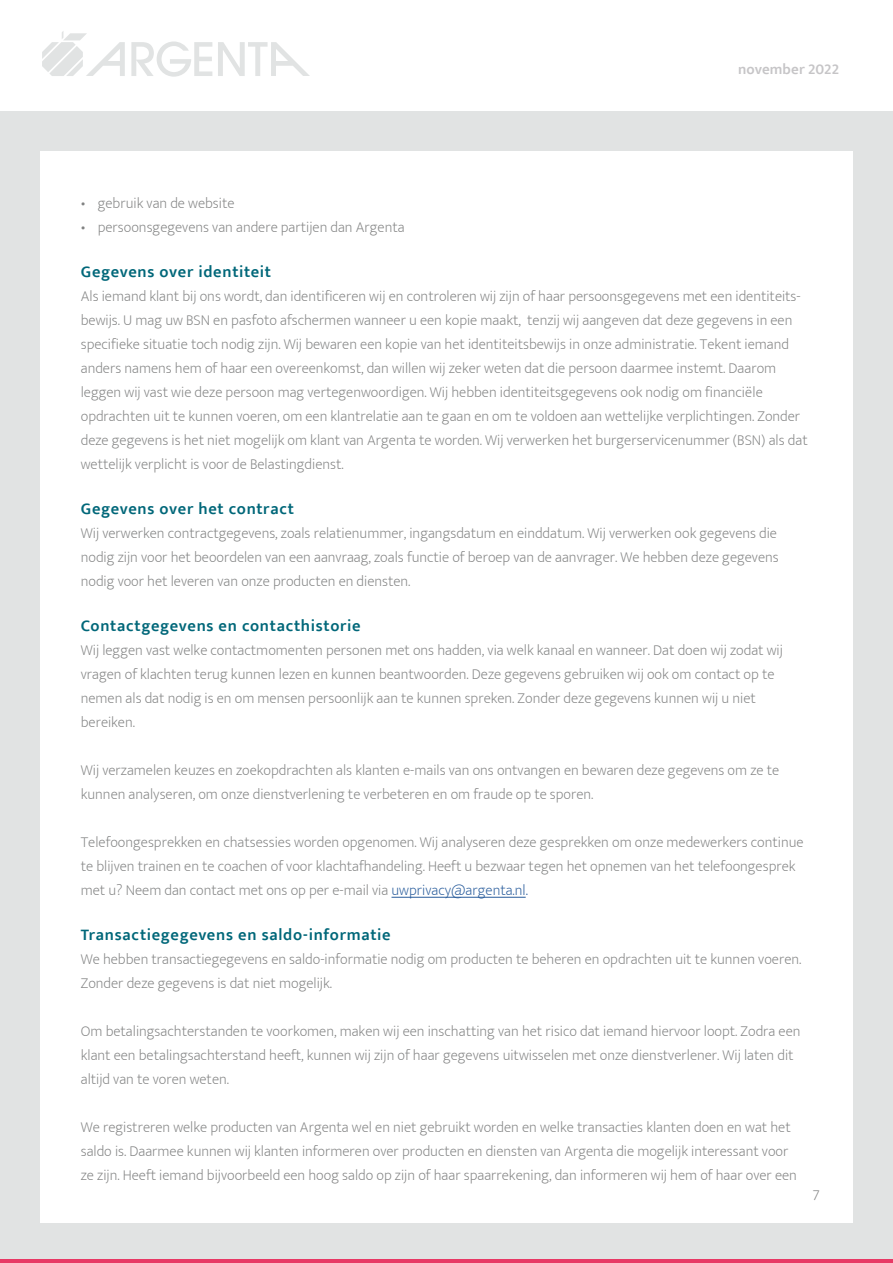
<style>
.page{position:relative;width:893px;height:1263px;background:#e1e3e3}
.page>*{position:absolute;margin:0;border:0;box-sizing:border-box;transform-origin:0 0}
.t1{font:600 16.5px "Ek Mukta";letter-spacing:.04em;color:#006779}
.t2{font:200 15px/24px "Ek Mukta";color:#818282}
.t3{font:600 15px "Ek Mukta";letter-spacing:.005em;color:#c6c5c7}
.s1{color:#275b9b}
</style>
<div class="page">
<div style="left:40px;top:151px;width:813px;height:1071px;background:#fff"></div>
<hr style="left:0;top:1260px;width:893px;height:3px;background:#e83965">
<div style="left:0;top:0;width:893px;height:111px;background:#fff"></div>
<svg style="left:131px;top:41px;width:81px;height:36px"></svg>
<svg style="left:218px;top:42px;width:92px;height:34px"></svg>
<svg style="left:42px;top:31px;width:83px;height:45px"></svg>
<hr style="left:391px;top:897px;width:135px;height:1px;background:#275b9b">
<p class="t3" style="left:738px;top:60px;width:102px">november 2022</p>
<p class="t2" style="left:81px;top:192px;width:155px">• gebruik van de website</p>
<p class="t2" style="left:81px;top:216px;width:325px">• persoonsgegevens van andere partijen dan Argenta</p>
<p class="t1" style="left:81px;top:262px;width:192px">Gegevens over identiteit</p>
<p class="t2" style="left:81px;top:285px;width:728px">Als iemand klant bij ons wordt, dan identificeren wij en controleren wij zijn of haar persoonsgegevens met een identiteits&shy;bewijs. U mag uw BSN en pasfoto afschermen wanneer u een kopie maakt, tenzij wij aangeven dat deze gegevens in een specifieke situatie toch nodig zijn. Wij bewaren een kopie van het identiteitsbewijs in onze administratie. Tekent iemand anders namens hem of haar een overeenkomst, dan willen wij zeker weten dat die persoon daarmee instemt. Daarom leggen wij vast wie deze persoon mag vertegenwoordigen. Wij hebben identiteitsgegevens ook nodig om financiële opdrachten uit te kunnen voeren, om een klantrelatie aan te gaan en om te voldoen aan wettelijke verplichtingen. Zonder deze gegevens is het niet mogelijk om klant van Argenta te worden. Wij verwerken het burgerservicenummer (BSN) als dat wettelijk verplicht is voor de Belastingdienst.</p>
<p class="t1" style="left:81px;top:499px;width:215px">Gegevens over het contract</p>
<p class="t2" style="left:81px;top:522px;width:699px;text-align:justify">Wij verwerken contractgegevens, zoals relatienummer, ingangsdatum en einddatum. Wij verwerken ook gegevens die nodig zijn voor het beoordelen van een aanvraag, zoals functie of beroep van de aanvrager. We hebben deze gegevens nodig voor het leveren van onze producten en diensten.</p>
<p class="t1" style="left:81px;top:616px;width:281px">Contactgegevens en contacthistorie</p>
<p class="t2" style="left:81px;top:639px;width:704px">Wij leggen vast welke contactmomenten personen met ons hadden, via welk kanaal en wanneer. Dat doen wij zodat wij vragen of klachten terug kunnen lezen en kunnen beantwoorden. Deze gegevens gebruiken wij ook om contact op te nemen als dat nodig is en om mensen persoonlijk aan te kunnen spreken. Zonder deze gegevens kunnen wij u niet bereiken.</p>
<p class="t2" style="left:81px;top:759px;width:700px">Wij verzamelen keuzes en zoekopdrachten als klanten e-mails van ons ontvangen en bewaren deze gegevens om ze te kunnen analyseren, om onze dienstverlening te verbeteren en om fraude op te sporen.</p>
<p class="t2" style="left:81px;top:831px;width:724px">Telefoongesprekken en chatsessies worden opgenomen. Wij analyseren deze gesprekken om onze medewerkers continue te blijven trainen en te coachen of voor klachtafhandeling. Heeft u bezwaar tegen het opnemen van het telefoongesprek met u? Neem dan contact met ons op per e-mail via <span class="s1">uwprivacy@argenta.nl.</span></p>
<p class="t1" style="left:81px;top:925px;width:311px">Transactiegegevens en saldo-informatie</p>
<p class="t2" style="left:81px;top:948px;width:722px">We hebben transactiegegevens en saldo-informatie nodig om producten te beheren en opdrachten uit te kunnen voeren.<br>Zonder deze gegevens is dat niet mogelijk.</p>
<p class="t2" style="left:81px;top:1020px;width:721px">Om betalingsachterstanden te voorkomen, maken wij een inschatting van het risico dat iemand hiervoor loopt. Zodra een klant een betalingsachterstand heeft, kunnen wij zijn of haar gegevens uitwisselen met onze dienstverlener. Wij laten dit altijd van te voren weten.</p>
<p class="t2" style="left:81px;top:1116px;width:718px">We registreren welke producten van Argenta wel en niet gebruikt worden en welke transacties klanten doen en wat het saldo is. Daarmee kunnen wij klanten informeren over producten en diensten van Argenta die mogelijk interessant voor ze zijn. Heeft iemand bijvoorbeeld een hoog saldo op zijn of haar spaarrekening, dan informeren wij hem of haar over een</p>
<p class="t2" style="left:812px;top:1183px;width:9px">7</p>
</div>
